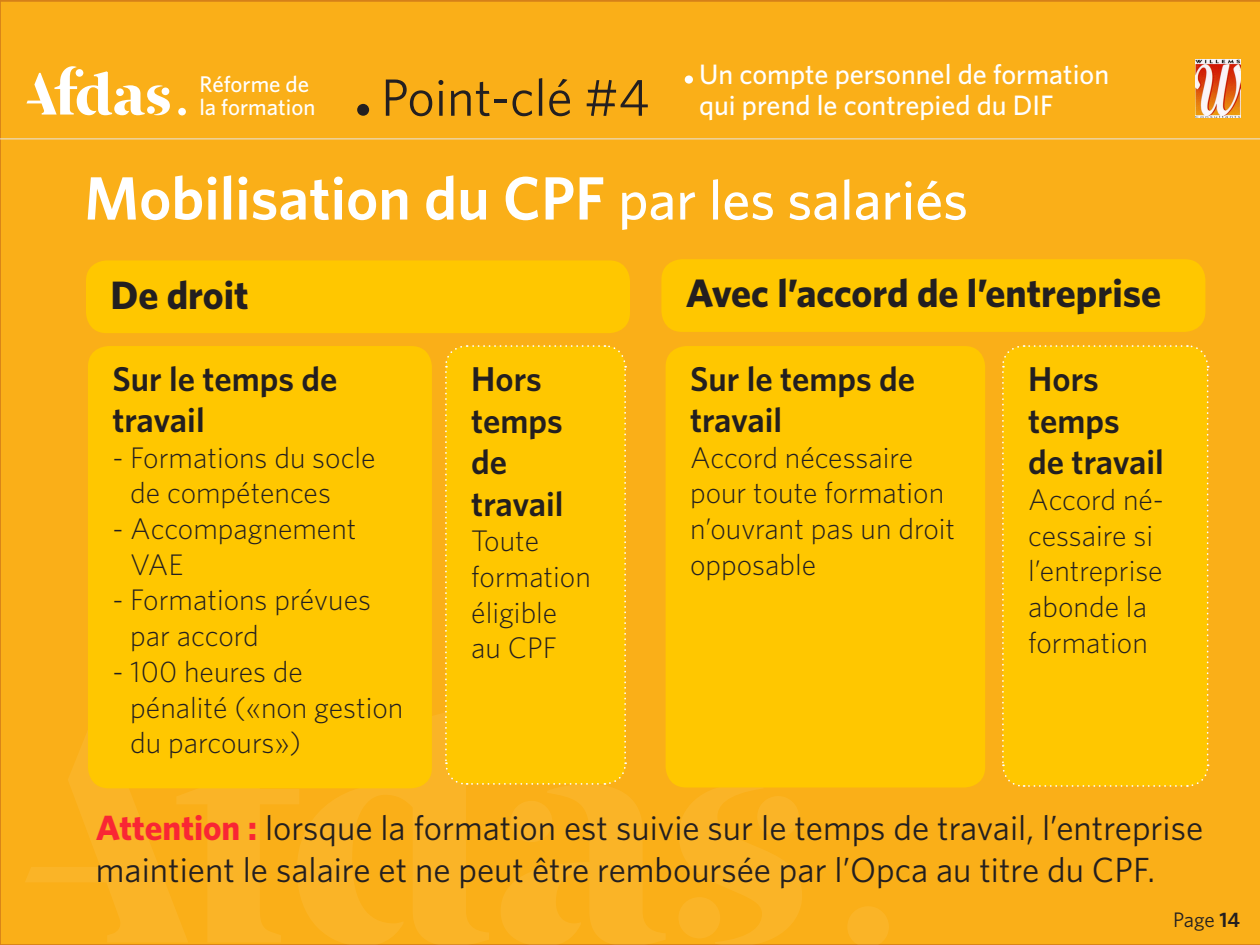
<style>
.page{position:relative;width:1260px;height:945px;background:#faaf18}
.page>*{position:absolute;margin:0;border:0;box-sizing:border-box;transform-origin:0 0}
.t1{font:73.15px "Afdas";color:#fff}
.t2{font:600 61.25px "Whitney";color:#fff}
.t3{font:52.5px "Whitney";color:#231f20}
.t4{font:700 39.73px "Whitney";color:#231f20}
.t5{font:35px/42px "Whitney";color:#231f20}
.t6{font:600 34.48px/41.5px "Whitney";color:#231f20}
.t7{font:300 29.75px/35.7px "Whitney";color:#231f20}
.LEGENDE{font:500 28.18px/31.8px "Whitney";color:#fff}
.t8{font:500 22.75px/22.8px "Whitney";color:#fff}
.t9{font:21px "Whitney";color:#231f20}
.s1{font-weight:500;font-size:56px}
.s2{font-weight:700;color:#f92634}
.s3{font-weight:600}
</style>
<div class="page">
<img style="left:1195px;top:59px;width:45px;height:59px">
<svg style="left:26px;top:66px;width:144px;height:49px"></svg>
<hr style="left:0;top:138px;width:1260px;height:1px;background:#e6e6e6">
<svg style="left:25px;top:681px;width:777px;height:264px;fill:#faaf18"></svg>
<svg style="left:847px;top:906px;width:42px;height:39px"></svg>
<div style="left:357px;top:104px;width:12px;height:12px;background:#231f20;border-radius:50%"></div>
<div style="left:86px;top:260px;width:544px;height:73px;background:#ffc700;border-radius:21px"></div>
<div style="left:444px;top:344px;width:183px;height:442px;background:#ffc700"></div>
<div style="left:1001px;top:344px;width:208px;height:444px;background:#ffc700"></div>
<div style="left:88px;top:346px;width:344px;height:442px;background:#ffc700;border-radius:21px"></div>
<div style="left:666px;top:346px;width:319px;height:442px;background:#ffc700;border-radius:21px"></div>
<div style="left:661px;top:259px;width:544px;height:73px;background:#ffc700;border-radius:21px"></div>
<div style="left:685px;top:75px;width:8px;height:9px;background:#fff;border-radius:50%"></div>
<h1 class="t1" style="left:172px;top:46px;width:21px">.</h1>
<p class="t8" style="left:199px;top:73px;width:117px">Réforme de la formation</p>
<p class="t3" style="left:381px;top:66px;width:270px">Point-clé #4</p>
<p class="LEGENDE" style="left:699px;top:57px;width:412px">Un compte personnel de formation qui prend le contrepied du DIF</p>
<p class="t2" style="left:84px;top:161px;width:885px">Mobilisation du CPF <span class="s1">par les salariés</span></p>
<p class="t4" style="left:110px;top:271px;width:140px">De droit</p>
<p class="t6" style="left:112px;top:357px;width:227px">Sur le temps de travail</p>
<p class="t7" style="left:130px;top:439px;width:247px;text-indent:-18px">- Formations du socle de compétences</p>
<p class="t7" style="left:130px;top:510px;width:228px;text-indent:-18px">- Accompagnement<br>VAE</p>
<p class="t7" style="left:130px;top:582px;width:242px;text-indent:-18px">- Formations prévues par accord</p>
<p class="t7" style="left:130px;top:653px;width:275px;text-indent:-18px">- 100 heures de pénalité («non gestion du parcours»)</p>
<p class="t6" style="left:471px;top:358px;width:94px">Hors temps de travail</p>
<p class="t7" style="left:471px;top:523px;width:121px">Toute formation éligible au CPF</p>
<p class="t4" style="left:686px;top:270px;width:477px">Avec l’accord de l’entreprise</p>
<p class="t6" style="left:690px;top:357px;width:227px">Sur le temps de travail</p>
<p class="t7" style="left:690px;top:439px;width:267px">Accord nécessaire pour toute formation n’ouvrant pas un droit opposable</p>
<p class="t6" style="left:1028px;top:358px;width:137px">Hors temps de travail</p>
<p class="t7" style="left:1028px;top:481px;width:137px">Accord né&shy;cessaire si l’entreprise abonde la formation</p>
<p class="t5" style="left:96px;top:806px;width:1109px"><span class="s2">Attention :</span> lorsque la formation est suivie sur le temps de travail, l’entreprise maintient le salaire et ne peut être remboursée par l’Opca au titre du CPF.</p>
<p class="t9" style="left:1173px;top:907px;width:68px">Page <span class="s3">14</span></p>
</div>
